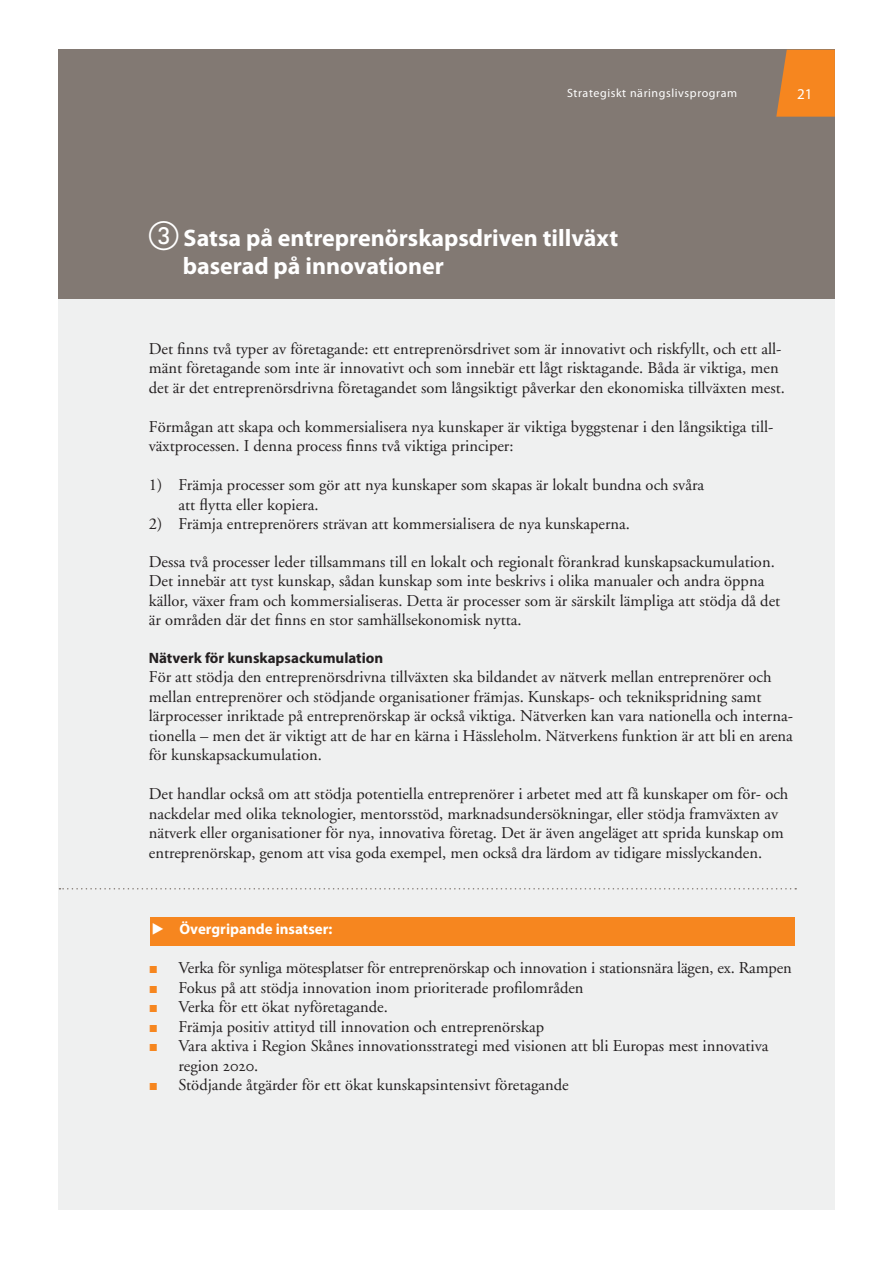
<style>
.page{position:relative;width:893px;height:1263px;background:#fff}
.page>*{position:absolute;margin:0;border:0;box-sizing:border-box;transform-origin:0 0}
.t1{font:700 24px/28.8px "Myriad Pro";color:#fff}
.t2{font:16.5px/19.5px "Adobe Garamond";color:#231f20}
.t3{font:700 15px "Myriad Pro";color:#231f20}
.t4{font:700 15px "Myriad Pro";color:#fff}
.t5{font:15px "Myriad Pro";color:#fff}
.t6{font:12px "Myriad Pro";letter-spacing:.05em;color:#fff}
.s1{font-family:"European Pi Three";font-weight:400}
.s2{font-family:"Adobe Garamond Regular SC"}
</style>
<div class="page">
<div style="left:58px;top:50px;width:777px;height:249px;background:#827973"></div>
<svg style="left:776px;top:50px;width:59px;height:67px;background:#ea8427"></svg>
<div style="left:58px;top:299px;width:777px;height:911px;background:#eff0f0"></div>
<svg style="left:59px;top:888px;width:737px;height:2px"></svg>
<div style="left:150px;top:917px;width:645px;height:28px;background:#f6861f"></div>
<p class="t6" style="left:567px;top:88px;width:172px">Strategiskt näringslivsprogram</p>
<p class="t5" style="left:797px;top:89px;width:17px">21</p>
<h1 class="t1" style="left:183px;top:225px;width:437px">Satsa på entreprenörskapsdriven tillväxt baserad på innovationer</h1>
<p class="t2" style="left:149px;top:340px;width:638px">Det finns två typer av företagande: ett entreprenörsdrivet som är innovativt och riskfyllt, och ett all&shy;mänt företagande som inte är innovativt och som innebär ett lågt risktagande. Båda är viktiga, men det är det entreprenörsdrivna företagandet som långsiktigt påverkar den ekonomiska tillväxten mest.</p>
<p class="t2" style="left:149px;top:418px;width:626px">Förmågan att skapa och kommersialisera nya kunskaper är viktiga byggstenar i den långsiktiga till&shy;växtprocessen. I denna process finns två viktiga principer:</p>
<p class="t2" style="left:179px;top:477px;width:527px;text-indent:-30px">1) Främja processer som gör att nya kunskaper som skapas är lokalt bundna och svåra att flytta eller kopiera.</p>
<p class="t2" style="left:149px;top:516px;width:483px">2) Främja entreprenörers strävan att kommersialisera de nya kunskaperna.</p>
<p class="t2" style="left:149px;top:553px;width:633px">Dessa två processer leder tillsammans till en lokalt och regionalt förankrad kunskapsackumulation.<br>Det innebär att tyst kunskap, sådan kunskap som inte beskrivs i olika manualer och andra öppna källor, växer fram och kommersialiseras. Detta är processer som är särskilt lämpliga att stödja då det är områden där det finns en stor samhällsekonomisk nytta.</p>
<p class="t3" style="left:149px;top:652px;width:236px">Nätverk för kunskapsackumulation</p>
<p class="t2" style="left:149px;top:669px;width:646px">För att stödja den entreprenörsdrivna tillväxten ska bildandet av nätverk mellan entreprenörer och mellan entreprenörer och stödjande organisationer främjas. Kunskaps- och teknikspridning samt lärprocesser inriktade på entreprenörskap är också viktiga. Nätverken kan vara nationella och interna&shy;tionella – men det är viktigt att de har en kärna i Hässleholm. Nätverkens funktion är att bli en arena för kunskapsackumulation.</p>
<p class="t2" style="left:149px;top:786px;width:641px">Det handlar också om att stödja potentiella entreprenörer i arbetet med att få kunskaper om för- och nackdelar med olika teknologier, mentorsstöd, marknadsundersökningar, eller stödja framväxten av nätverk eller organisationer för nya, innovativa företag. Det är även angeläget att sprida kunskap om entreprenörskap, genom att visa goda exempel, men också dra lärdom av tidigare misslyckanden.</p>
<p class="t4" style="left:152px;top:924px;width:182px"><span class="s1">-</span> Övergripande insatser:</p>
<p class="t2" style="left:179px;top:960px;width:615px">Verka för synliga mötesplatser för entreprenörskap och innovation i stationsnära lägen, ex. Rampen Fokus på att stödja innovation inom prioriterade profilområden<br>Verka för ett ökat nyföretagande.<br>Främja positiv attityd till innovation och entreprenörskap<br>Vara aktiva i Region Skånes innovationsstrategi med visionen att bli Europas mest innovativa region <span class="s2">2020</span>.<br>Stödjande åtgärder för ett ökat kunskapsintensivt företagande</p>
</div>
